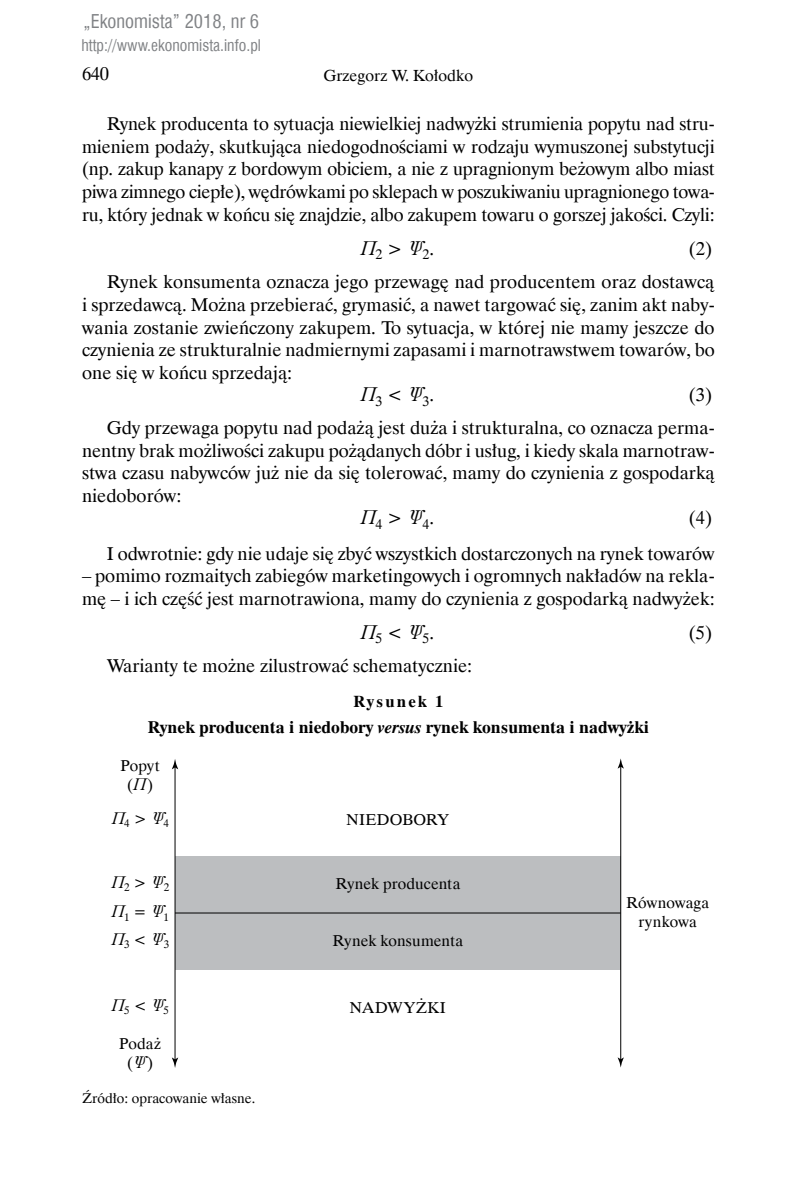
<style>
.page{position:relative;width:794px;height:1191px;background:#fff}
.page>*{position:absolute;margin:0;border:0;box-sizing:border-box;transform-origin:0 0}
.t1{font:18.55px/22.6px "Dutch 801 EU";color:#000;text-align:justify}
.t2{font:italic 18.55px "M Ma Greek";color:#000}
.t3{font:18.55px "Swis 721 Cn EU";color:#808285}
.t4{font:700 17.5px "Dutch 801 EU";color:#000}
.t5{font:700 16.62px "Dutch 801 EU";letter-spacing:.125em;color:#000}
.t6{font:16.1px "Dutch 801 EU";color:#000}
.t7{font:15.75px/18.9px "Dutch 801 EU";letter-spacing:.005em;color:#000;text-align:center}
.t8{font:15.75px "Swis 721 Cn EU";color:#808285}
.t9{font:italic 15.75px/29.2px "M Ma Greek";color:#000}
.t10{font:15.75px "Dutch 801 EU";letter-spacing:.025em;color:#000}
.t11{font:14px "Dutch 801 EU";color:#000}
.s1{font-family:"Dutch 801 EU";font-style:normal}
.s2{font-style:italic}
.s3{font-family:"M Ma Greek";font-style:italic}
</style>
<div class="page">
<div style="left:175px;top:856px;width:446px;height:114px;background:#bcbec0"></div>
<hr style="left:175px;top:912px;width:446px;height:1px;background:#000">
<hr style="left:175px;top:766px;width:1px;height:295px;background:#000">
<svg style="left:172px;top:1057px;width:6px;height:11px"></svg>
<svg style="left:172px;top:759px;width:6px;height:10px"></svg>
<hr style="left:620px;top:765px;width:1px;height:295px;background:#000">
<svg style="left:617px;top:1057px;width:7px;height:10px"></svg>
<svg style="left:618px;top:758px;width:6px;height:10px"></svg>
<p class="t3" style="left:83px;top:9px;width:177px">„Ekonomista” 2018, nr 6</p>
<p class="t8" style="left:81px;top:34px;width:181px">http://www.ekonomista.info.pl</p>
<p class="t1" style="left:82px;top:63px;width:28px">640</p>
<p class="t6" style="left:323px;top:65px;width:151px">Grzegorz W. Kołodko</p>
<p class="t1" style="left:82px;top:113px;width:634px;text-indent:25px">Rynek producenta to sytuacja niewielkiej nadwyżki strumienia popytu nad stru&shy;mieniem podaży, skutkująca niedogodnościami w rodzaju wymuszonej substytucji (np. zakup kanapy z bordowym obiciem, a nie z upragnionym beżowym albo miast piwa zimnego ciepłe), wędrówkami po sklepach w poszukiwaniu upragnionego towa&shy;ru, który jednak w końcu się znajdzie, albo zakupem towaru o gorszej jakości. Czyli:</p>
<p class="t2" style="left:360px;top:239px;width:75px">P<sub>2</sub> <span class="s1">&gt;</span> W<sub>2</sub><span class="s1">.</span></p>
<p class="t1" style="left:107px;top:231px;width:609px;line-height:33.9px;text-align:right">(2)<br>Rynek konsumenta oznacza jego przewagę nad producentem oraz dostawcą</p>
<p class="t1" style="left:82px;top:294px;width:634px">i sprzedawcą. Można przebierać, grymasić, a nawet targować się, zanim akt naby&shy;wania zostanie zwieńczony zakupem. To sytuacja, w której nie mamy jeszcze do czynienia ze strukturalnie nadmiernymi zapasami i marnotrawstwem towarów, bo one się w końcu sprzedają:</p>
<p class="t2" style="left:360px;top:385px;width:75px">P<sub>3</sub> <span class="s1">&lt;</span> W<sub>3</sub><span class="s1">.</span></p>
<p class="t1" style="left:107px;top:379px;width:609px;line-height:32.6px;text-align:right">(3)<br>Gdy przewaga popytu nad podażą jest duża i strukturalna, co oznacza perma-</p>
<p class="t1" style="left:82px;top:439px;width:634px">nentny brak możliwości zakupu pożądanych dóbr i usług, i kiedy skala marnotraw&shy;stwa czasu nabywców już nie da się tolerować, mamy do czynienia z gospodarką niedoborów:</p>
<p class="t2" style="left:360px;top:508px;width:75px">P<sub>4</sub> <span class="s1">&gt;</span> W<sub>4</sub><span class="s1">.</span></p>
<p class="t1" style="left:107px;top:500px;width:609px;line-height:35.2px;text-align:right">(4)<br>I odwrotnie: gdy nie udaje się zbyć wszystkich dostarczonych na rynek towarów</p>
<p class="t1" style="left:82px;top:565px;width:634px">– pomimo rozmaitych zabiegów marketingowych i ogromnych nakładów na rekla&shy;mę – i ich część jest marnotrawiona, mamy do czynienia z gospodarką nadwyżek:</p>
<p class="t2" style="left:360px;top:623px;width:75px">P<sub>5</sub> <span class="s1">&lt;</span> W<sub>5</sub><span class="s1">.</span></p>
<p class="t1" style="left:689px;top:621px;width:25px">(5)</p>
<p class="t1" style="left:107px;top:655px;width:367px">Warianty te możne zilustrować schematycznie:</p>
<p class="t5" style="left:353px;top:691px;width:91px">Rysunek 1</p>
<p class="t4" style="left:148px;top:717px;width:502px">Rynek producenta i niedobory <span class="s2">versus</span> rynek konsumenta i nadwyżki</p>
<p class="t7" style="left:120px;top:757px;width:41px">Popyt (<span class="s3">P</span>)</p>
<p class="t9" style="left:111px;top:804px;width:59px">P<sub>4</sub> <span class="s1">&gt;</span> W<sub>4</sub></p>
<p class="t9" style="left:111px;top:868px;width:60px">P<sub>2</sub> <span class="s1">&gt;</span> W<sub>2<br></sub>P<sub>1</sub> <span class="s1">=</span> W<sub>1</sub></p>
<p class="t9" style="left:111px;top:924px;width:60px">P<sub>3</sub> <span class="s1">&lt;</span> W<sub>3</sub></p>
<p class="t9" style="left:111px;top:991px;width:59px">P<sub>5</sub> <span class="s1">&lt;</span> W<sub>5</sub></p>
<p class="t7" style="left:119px;top:1034px;width:44px">Podaż (<span class="s3">W</span>)</p>
<p class="t11" style="left:82px;top:1089px;width:175px">Źródło: opracowanie własne.</p>
<p class="t7" style="left:346px;top:811px;width:104px">NIEDOBORY</p>
<p class="t7" style="left:335px;top:875px;width:127px">Rynek producenta</p>
<p class="t7" style="left:332px;top:931px;width:132px">Rynek konsumenta</p>
<p class="t10" style="left:350px;top:998px;width:97px">NADWYŻKI</p>
<p class="t7" style="left:626px;top:893px;width:84px">Równowaga rynkowa</p>
</div>
